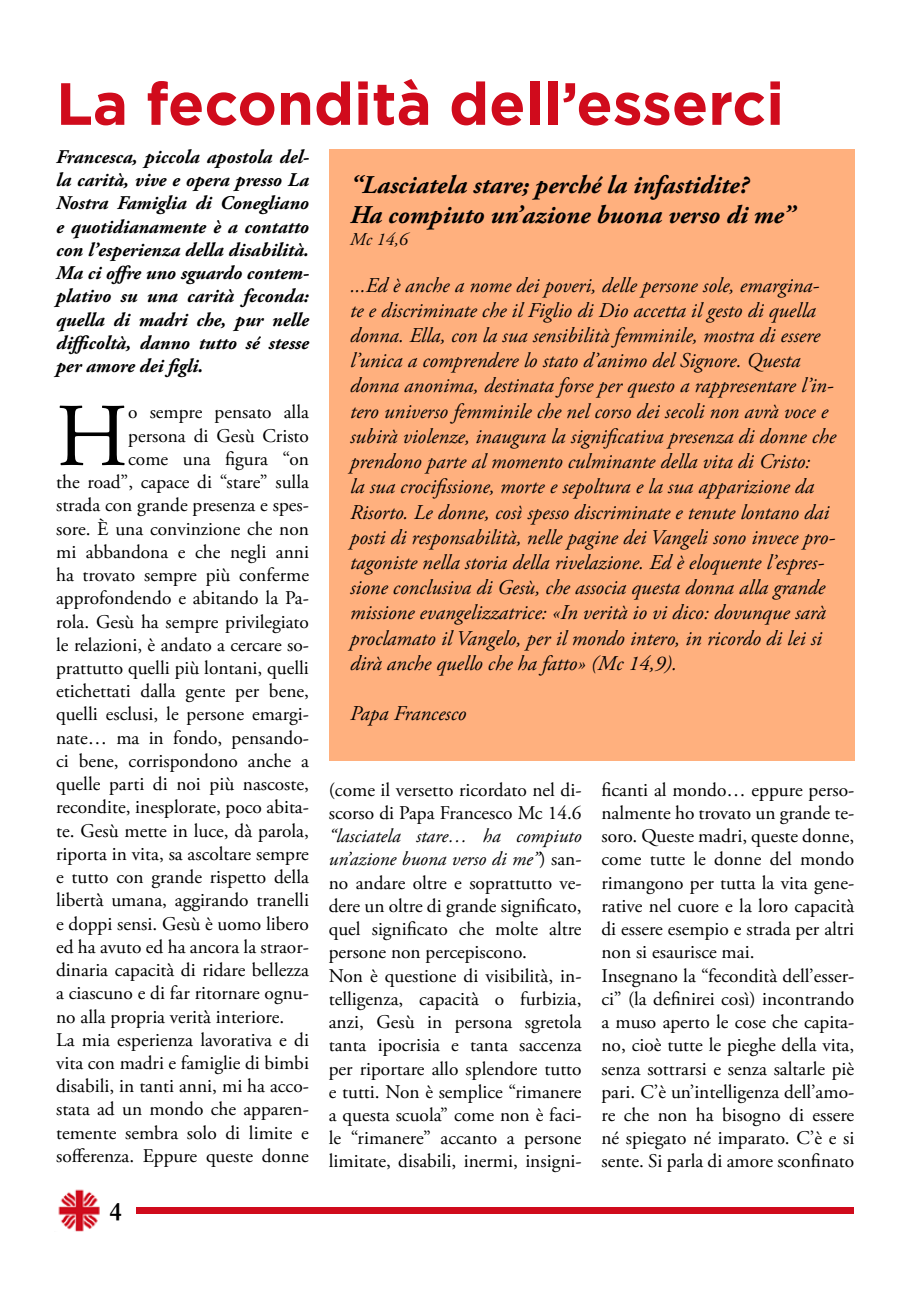
<style>
.page{position:relative;width:906px;height:1289px;background:#fff}
.page>*{position:absolute;margin:0;border:0;box-sizing:border-box;transform-origin:0 0}
.t1{font:89.4px "Adobe Garamond Pro";color:#000}
.t2{font:700 59.4px "Gotham";color:#d00b1c}
.t3{font:700 26.4px "Garamond";color:#000}
.t4{font:italic 700 25.5px/30.6px "Adobe Garamond Pro";color:#000}
.t5{font:italic 21px/25.2px "Adobe Garamond Pro";color:#000}
.t6{font:19.35px/23.2px "Adobe Garamond Pro";color:#000}
.t7{font:italic 700 19.35px/23.2px "Adobe Garamond Pro";color:#000;text-align:justify}
.t8{font:italic 18px "Adobe Garamond Pro";color:#000}
.s1{font-style:italic}
</style>
<div class="page">
<img style="left:58px;top:1189px;width:42px;height:42px">
<div style="left:137px;top:1207px;width:717px;height:6px;background:#d00b1c"></div>
<div style="left:329px;top:149px;width:525px;height:611px;background:#ffb07e"></div>
<h2 class="t2" style="left:56px;top:64px;width:729px">La fecondità dell’esserci</h2>
<p class="t7" style="left:56px;top:145px;width:254px">Francesca, piccola apostola del&shy;la carità, vive e opera presso La Nostra Famiglia di Conegliano e quotidianamente è a contatto con l’esperienza della disabilità.<br>Ma ci offre uno sguardo contem&shy;plativo su una carità feconda: quella di madri che, pur nelle difficoltà, danno tutto sé stesse per amore dei figli.</p>
<h1 class="t1" style="left:56px;top:383px;width:74px">H</h1>
<p class="t6" style="left:128px;top:401px;width:182px">o sempre pensato alla</p>
<h3 class="t4" style="left:350px;top:170px;width:446px">“Lasciatela stare; perché la infastidite?<br>Ha compiuto un’azione buona verso di me”</h3>
<p class="t8" style="left:350px;top:228px;width:59px">Mc 14,6</p>
<p class="t5" style="left:350px;top:273px;width:487px">...Ed è anche a nome dei poveri, delle persone sole, emargina&shy;te e discriminate che il Figlio di Dio accetta il gesto di quella donna. Ella, con la sua sensibilità femminile, mostra di essere l’unica a comprendere lo stato d’animo del Signore. Questa donna anonima, destinata forse per questo a rappresentare l’in&shy;tero universo femminile che nel corso dei secoli non avrà voce e subirà violenze, inaugura la significativa presenza di donne che prendono parte al momento culminante della vita di Cristo:<br>la sua crocifissione, morte e sepoltura e la sua apparizione da Risorto. Le donne, così spesso discriminate e tenute lontano dai posti di responsabilità, nelle pagine dei Vangeli sono invece pro&shy;tagoniste nella storia della rivelazione. Ed è eloquente l’espres&shy;sione conclusiva di Gesù, che associa questa donna alla grande missione evangelizzatrice: «In verità io vi dico: dovunque sarà proclamato il Vangelo, per il mondo intero, in ricordo di lei si dirà anche quello che ha fatto» (Mc 14,9).</p>
<p class="t5" style="left:350px;top:701px;width:118px">Papa Francesco</p>
<p class="t6" style="left:128px;top:424px;width:182px">persona di Gesù Cristo</p>
<p class="t6" style="left:128px;top:448px;width:182px">come una figura “on</p>
<p class="t6" style="left:56px;top:471px;width:254px">the road”, capace di “stare” sulla</p>
<p class="t6" style="left:56px;top:494px;width:254px">strada con grande presenza e spes-</p>
<p class="t6" style="left:56px;top:517px;width:254px">sore. È una convinzione che non</p>
<p class="t6" style="left:56px;top:541px;width:254px">mi abbandona e che negli anni</p>
<p class="t6" style="left:56px;top:564px;width:254px">ha trovato sempre più conferme</p>
<p class="t6" style="left:56px;top:587px;width:254px">approfondendo e abitando la Pa-</p>
<p class="t6" style="left:56px;top:610px;width:254px">rola. Gesù ha sempre privilegiato</p>
<p class="t6" style="left:56px;top:633px;width:254px">le relazioni, è andato a cercare so-</p>
<p class="t6" style="left:56px;top:657px;width:254px">prattutto quelli più lontani, quelli</p>
<p class="t6" style="left:56px;top:680px;width:254px">etichettati dalla gente per bene,</p>
<p class="t6" style="left:56px;top:703px;width:254px">quelli esclusi, le persone emargi-</p>
<p class="t6" style="left:56px;top:726px;width:254px">nate… ma in fondo, pensando-</p>
<p class="t6" style="left:56px;top:749px;width:254px">ci bene, corrispondono anche a</p>
<p class="t6" style="left:56px;top:773px;width:254px">quelle parti di noi più nascoste,</p>
<p class="t6" style="left:56px;top:796px;width:254px">recondite, inesplorate, poco abita-</p>
<p class="t6" style="left:56px;top:819px;width:254px">te. Gesù mette in luce, dà parola,</p>
<p class="t6" style="left:56px;top:842px;width:254px">riporta in vita, sa ascoltare sempre</p>
<p class="t6" style="left:56px;top:866px;width:254px">e tutto con grande rispetto della</p>
<p class="t6" style="left:56px;top:889px;width:254px">libertà umana, aggirando tranelli</p>
<p class="t6" style="left:56px;top:912px;width:254px">e doppi sensi. Gesù è uomo libero</p>
<p class="t6" style="left:56px;top:935px;width:254px">ed ha avuto ed ha ancora la straor-</p>
<p class="t6" style="left:56px;top:958px;width:254px">dinaria capacità di ridare bellezza</p>
<p class="t6" style="left:56px;top:982px;width:254px">a ciascuno e di far ritornare ognu-</p>
<p class="t6" style="left:56px;top:1005px;width:229px">no alla propria verità interiore.</p>
<p class="t6" style="left:56px;top:1028px;width:254px">La mia esperienza lavorativa e di</p>
<p class="t6" style="left:56px;top:1051px;width:254px">vita con madri e famiglie di bimbi</p>
<p class="t6" style="left:56px;top:1075px;width:254px">disabili, in tanti anni, mi ha acco-</p>
<p class="t6" style="left:56px;top:1098px;width:254px">stata ad un mondo che apparen-</p>
<p class="t6" style="left:56px;top:1121px;width:254px">temente sembra solo di limite e</p>
<p class="t6" style="left:56px;top:1144px;width:254px">sofferenza. Eppure queste donne</p>
<p class="t6" style="left:329px;top:778px;width:254px">(come il versetto ricordato nel di&shy;scorso di Papa Francesco Mc 14.6</p>
<p class="t6" style="left:329px;top:825px;width:254px"><span class="s1">“lasciatela stare… ha compiuto un’azione buona verso di me”</span>) san&shy;no andare oltre e soprattutto ve&shy;dere un oltre di grande significato, quel significato che molte altre persone non percepiscono.<br>Non è questione di visibilità, in&shy;telligenza, capacità o furbizia, anzi, Gesù in persona sgretola tanta ipocrisia e tanta saccenza per riportare allo splendore tutto e tutti. Non è semplice “rimanere a questa scuola” come non è faci&shy;le “rimanere” accanto a persone limitate, disabili, inermi, insigni-</p>
<p class="t6" style="left:601px;top:778px;width:254px">ficanti al mondo… eppure perso&shy;nalmente ho trovato un grande te&shy;soro. Queste madri, queste donne, come tutte le donne del mondo rimangono per tutta la vita gene&shy;rative nel cuore e la loro capacità di essere esempio e strada per altri non si esaurisce mai.<br>Insegnano la “fecondità dell’esser&shy;ci” (la definirei così) incontrando a muso aperto le cose che capita&shy;no, cioè tutte le pieghe della vita, senza sottrarsi e senza saltarle piè pari. C’è un’intelligenza dell’amo&shy;re che non ha bisogno di essere né spiegato né imparato. C’è e si sente. Si parla di amore sconfinato</p>
<h3 class="t3" style="left:109px;top:1193px;width:14px">4</h3>
</div>
